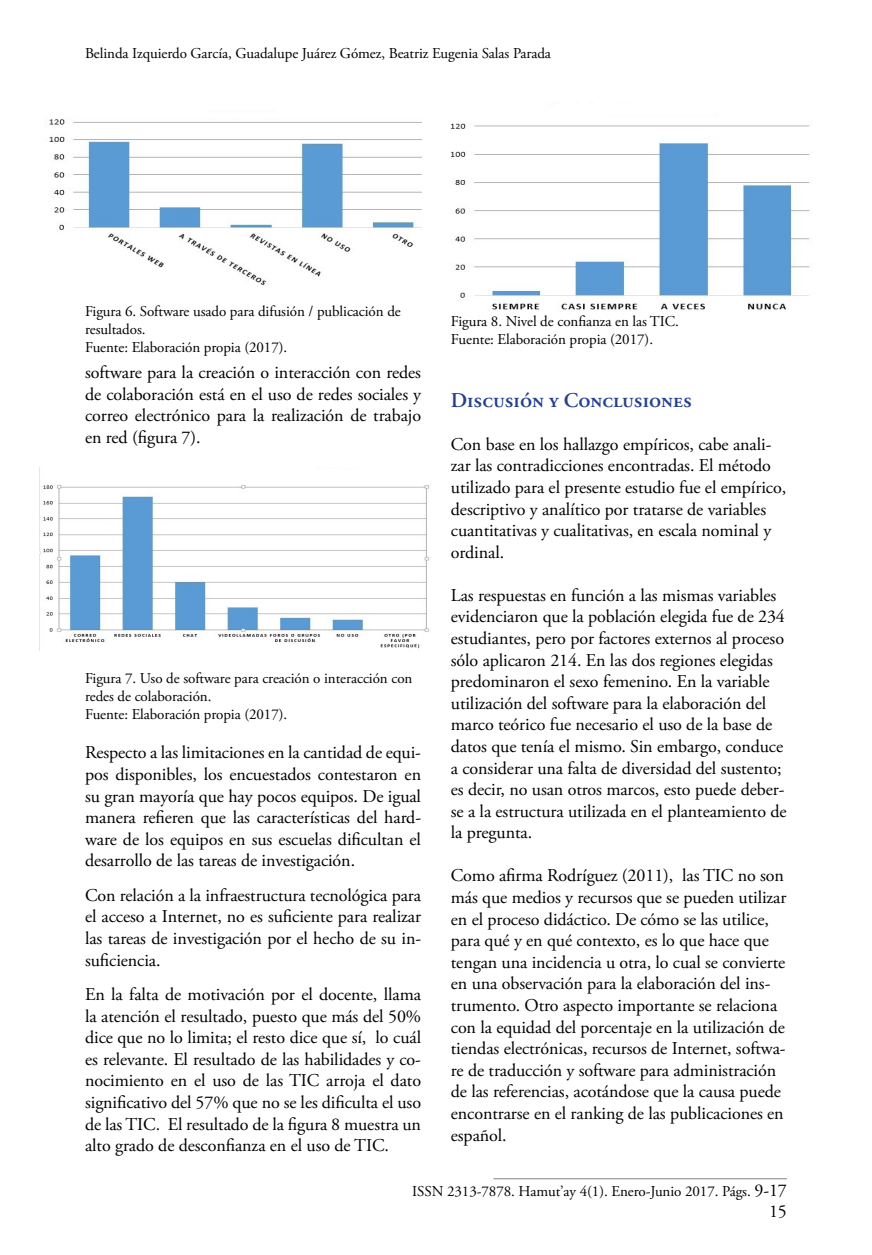
<style>
.page{position:relative;width:872px;height:1255px;background:#fff}
.page>*{position:absolute;margin:0;border:0;box-sizing:border-box;transform-origin:0 0}
.t1{font:600 21px "Adobe Garamond Pro";color:#25408f}
.t2{font:18px/21.6px "Adobe Garamond Pro";letter-spacing:-.005em;color:#000;text-align:justify}
.t3{font:15px/18px "Adobe Garamond Pro";letter-spacing:-.005em;color:#000}
.s1{font-size:18px}
</style>
<div class="page">
<hr style="left:493px;top:1178px;width:294px;height:1px;background:#808080">
<img style="left:49px;top:119px;width:372px;height:166px">
<img style="left:40px;top:485px;width:389px;height:164px">
<img style="left:451px;top:123px;width:359px;height:187px">
<p class="t3" style="left:85px;top:45px;width:467px">Belinda Izquierdo García, Guadalupe Juárez Gómez, Beatriz Eugenia Salas Parada</p>
<p class="t3" style="left:85px;top:303px;width:317px">Figura 6. Software usado para difusión / publicación de resultados.<br>Fuente: Elaboración propia (2017).</p>
<p class="t2" style="left:85px;top:362px;width:337px">software para la creación o interacción con redes de colaboración está en el uso de redes sociales y correo electrónico para la realización de trabajo en red (figura 7).</p>
<p class="t3" style="left:85px;top:669px;width:329px">Figura 7. Uso de software para creación o interacción con redes de colaboración.<br>Fuente: Elaboración propia (2017).</p>
<p class="t2" style="left:85px;top:742px;width:337px">Respecto a las limitaciones en la cantidad de equi&shy;pos disponibles, los encuestados contestaron en su gran mayoría que hay pocos equipos. De igual manera refieren que las características del hard&shy;ware de los equipos en sus escuelas dificultan el desarrollo de las tareas de investigación.</p>
<p class="t2" style="left:85px;top:884px;width:337px">Con relación a la infraestructura tecnológica para el acceso a Internet, no es suficiente para realizar las tareas de investigación por el hecho de su in&shy;suficiencia.</p>
<p class="t2" style="left:85px;top:984px;width:337px">En la falta de motivación por el docente, llama la atención el resultado, puesto que más del 50% dice que no lo limita; el resto dice que sí, lo cuál es relevante. El resultado de las habilidades y co&shy;nocimiento en el uso de las TIC arroja el dato significativo del 57% que no se les dificulta el uso de las TIC. El resultado de la figura 8 muestra un alto grado de desconfianza en el uso de TIC.</p>
<p class="t3" style="left:451px;top:312px;width:229px">Figura 8. Nivel de confianza en las TIC.<br>Fuente: Elaboración propia (2017).</p>
<p class="t1" style="left:451px;top:388px;width:242px">Discusión y Conclusiones</p>
<p class="t2" style="left:451px;top:434px;width:337px;text-align:left">Con base en los hallazgo empíricos, cabe anali&shy;zar las contradicciones encontradas. El método utilizado para el presente estudio fue el empírico, descriptivo y analítico por tratarse de variables cuantitativas y cualitativas, en escala nominal y ordinal.</p>
<p class="t2" style="left:451px;top:585px;width:337px;text-align:left">Las respuestas en función a las mismas variables evidenciaron que la población elegida fue de 234 estudiantes, pero por factores externos al proceso sólo aplicaron 214. En las dos regiones elegidas predominaron el sexo femenino. En la variable utilización del software para la elaboración del marco teórico fue necesario el uso de la base de datos que tenía el mismo. Sin embargo, conduce a considerar una falta de diversidad del sustento; es decir, no usan otros marcos, esto puede deber&shy;se a la estructura utilizada en el planteamiento de la pregunta.</p>
<p class="t2" style="left:451px;top:865px;width:337px;text-align:left">Como afirma Rodríguez (2011), las TIC no son más que medios y recursos que se pueden utilizar en el proceso didáctico. De cómo se las utilice, para qué y en qué contexto, es lo que hace que tengan una incidencia u otra, lo cual se convierte en una observación para la elaboración del ins&shy;trumento. Otro aspecto importante se relaciona con la equidad del porcentaje en la utilización de tiendas electrónicas, recursos de Internet, softwa&shy;re de traducción y software para administración de las referencias, acotándose que la causa puede encontrarse en el ranking de las publicaciones en español.</p>
<p class="t3" style="left:412px;top:1182px;width:376px">ISSN 2313-7878. Hamut’ay 4(1). Enero-Junio 2017. Págs. <span class="s1">9-17</span></p>
<p class="t2" style="left:769px;top:1201px;width:19px">15</p>
</div>
